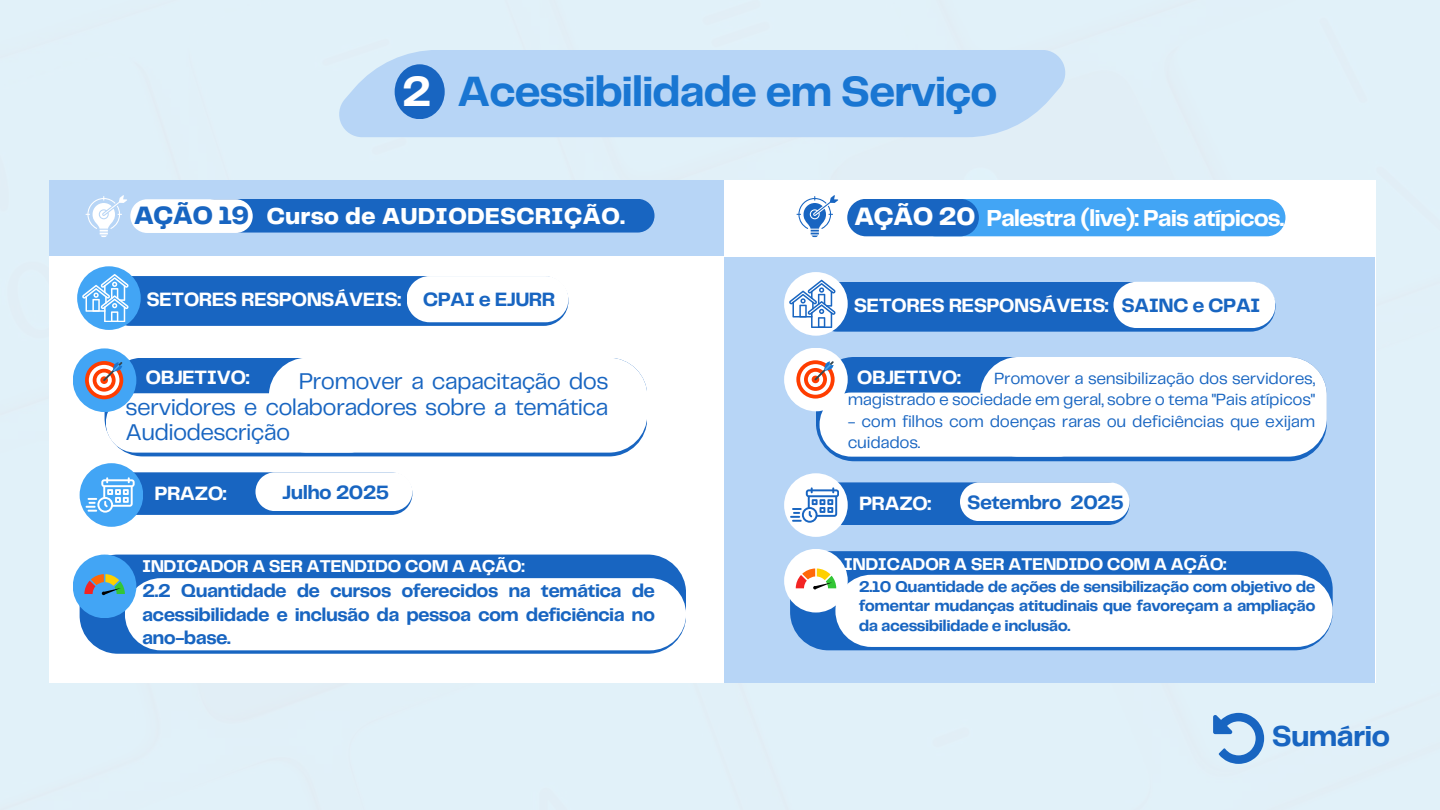
<style>
.page{position:relative;width:1440px;height:810px;background:#fff}
.page>*{position:absolute;margin:0;border:0;box-sizing:border-box;transform-origin:0 0}
.t1{font:700 44px "Telegraf";letter-spacing:-.03em;color:#1976d2}
.t2{font:700 30px "Telegraf";letter-spacing:-.03em;color:#1865c1}
.t3{font:700 24px "Telegraf";letter-spacing:-.04em;color:#fff}
.t4{font:800 24px "Telegraf";color:#fff}
.t5{font:23.7px/25.5px "Telegraf";letter-spacing:-.03em;color:#1865c1;text-align:justify}
.t6{font:700 20.1px "Telegraf";letter-spacing:-.03em;color:#fff}
.t7{font:700 20.1px "Telegraf";letter-spacing:-.03em;color:#1865c1}
.t8{font:700 19.2px/23.5px "Telegraf";letter-spacing:-.03em;color:#1865c1;text-align:justify}
.t9{font:700 17.8px "Telegraf";letter-spacing:-.03em;color:#fff}
.t10{font:16.9px/21.5px "Telegraf";letter-spacing:-.015em;color:#1865c1;text-align:right}
.t11{font:700 16.2px/19.4px "Telegraf";letter-spacing:-.03em;color:#1865c1;text-align:justify}
.s1{color:#fff}
.s2{font-size:26.1px;color:#1865c1}
.s3{font-weight:800;font-size:26.1px}
.s4{color:#1865c1}
</style>
<div class="page">
<svg style="left:1213px;top:713px;width:51px;height:51px;background:#8bb5e1"></svg>
<div style="left:49px;top:180px;width:675px;height:76px;background:#b7d5f6"></div>
<div style="left:724px;top:256px;width:651px;height:427px;background:#b7d5f6"></div>
<div style="left:200px;top:199px;width:454px;height:34px;background:#1865c1;border-radius:17px"></div>
<svg style="left:86px;top:195px;width:167px;height:42px"></svg>
<div style="left:105px;top:276px;width:463px;height:50px;background:#1865c1;border-radius:25px"></div>
<div style="left:77px;top:266px;width:64px;height:64px;background:#42a5f5;border-radius:50%"></div>
<svg style="left:82px;top:274px;width:47px;height:48px"></svg>
<div style="left:407px;top:276px;width:161px;height:46px;background:#fff"></div>
<div style="left:105px;top:358px;width:542px;height:98px;background:#1865c1;border-radius:38px"></div>
<div style="left:106px;top:393px;width:273px;height:60px;background:#fff;border-radius:30px"></div>
<div style="left:73px;top:348px;width:63px;height:64px;background:#42a5f5;border-radius:50%"></div>
<svg style="left:85px;top:361px;width:38px;height:38px"></svg>
<svg style="left:89px;top:362px;width:33px;height:33px"></svg>
<div style="left:269px;top:358px;width:378px;height:95px;background:#fff;border-radius:38px"></div>
<div style="left:80px;top:463px;width:63px;height:64px;background:#42a5f5;border-radius:50%"></div>
<svg style="left:86px;top:472px;width:326px;height:43px"></svg>
<div style="left:80px;top:555px;width:606px;height:99px;background:#1865c1;border-radius:38px"></div>
<div style="left:125px;top:578px;width:561px;height:72px;background:#fff;border-radius:36px"></div>
<div style="left:73px;top:555px;width:63px;height:63px;background:#42a5f5;border-radius:50%"></div>
<svg style="left:84px;top:574px;width:41px;height:21px"></svg>
<svg style="left:797px;top:195px;width:41px;height:42px"></svg>
<div style="left:917px;top:199px;width:368px;height:37px;background:#42a5f5;border-radius:19px"></div>
<div style="left:847px;top:199px;width:132px;height:37px;background:#1865c1;border-radius:19px"></div>
<div style="left:812px;top:282px;width:463px;height:50px;background:#1865c1;border-radius:25px"></div>
<div style="left:784px;top:272px;width:64px;height:64px;background:#fff;border-radius:50%"></div>
<svg style="left:789px;top:280px;width:46px;height:48px"></svg>
<div style="left:1113px;top:282px;width:162px;height:46px;background:#fff"></div>
<div style="left:816px;top:357px;width:511px;height:104px;background:#1865c1;border-radius:38px"></div>
<div style="left:820px;top:393px;width:270px;height:64px;background:#fff;border-radius:32px"></div>
<div style="left:784px;top:348px;width:64px;height:63px;background:#fff;border-radius:50%"></div>
<svg style="left:796px;top:360px;width:39px;height:39px"></svg>
<svg style="left:800px;top:361px;width:34px;height:34px"></svg>
<div style="left:980px;top:357px;width:347px;height:100px;background:#fff;border-radius:38px"></div>
<div style="left:784px;top:473px;width:64px;height:64px;background:#fff;border-radius:50%"></div>
<svg style="left:790px;top:482px;width:340px;height:43px;background:#99bbe4"></svg>
<div style="left:790px;top:551px;width:543px;height:99px;background:#1865c1;border-radius:38px"></div>
<div style="left:835px;top:575px;width:498px;height:72px;background:#fff;border-radius:36px"></div>
<div style="left:784px;top:549px;width:64px;height:64px;background:#fff;border-radius:50%"></div>
<svg style="left:796px;top:568px;width:40px;height:21px"></svg>
<div style="left:339px;top:50px;width:726px;height:87px;background:#b7d5f6"></div>
<div style="left:395px;top:64px;width:50px;height:55px;background:#1865c1;border-radius:50%"></div>
<h1 class="t1" style="left:402px;top:72px;width:598px"><span class="s1">2</span> Acessibilidade em Serviço</h1>
<h3 class="t4" style="left:134px;top:205px;width:493px"><span class="s2">AÇÃO 19</span> Curso de AUDIODESCRIÇÃO.</h3>
<h3 class="t3" style="left:854px;top:208px;width:432px"><span class="s3">AÇÃO 20</span> Palestra (live): Pais atípicos.</h3>
<p class="t6" style="left:146px;top:291px;width:411px">SETORES RESPONSÁVEIS: <span class="s4">CPAI e EJURR</span></p>
<p class="t6" style="left:854px;top:296px;width:408px">SETORES RESPONSÁVEIS: <span class="s4">SAINC e CPAI</span></p>
<p class="t6" style="left:146px;top:369px;width:106px">OBJETIVO:</p>
<h3 class="t5" style="left:126px;top:370px;width:484px;text-indent:173px">Promover a capacitação dos servidores e colaboradores sobre a temática Audiodescrição</h3>
<p class="t6" style="left:857px;top:368px;width:106px">OBJETIVO:</p>
<p class="t10" style="left:848px;top:368px;width:469px">Promover a sensibilização dos servidores,<br>magistrado e sociedade em geral, sobre o tema "Pais atípicos"</p>
<p class="t10" style="left:848px;top:411px;width:469px;text-align:left">- com filhos com doenças raras ou deficiências que exijam cuidados.</p>
<p class="t6" style="left:155px;top:485px;width:74px">PRAZO:</p>
<p class="t7" style="left:282px;top:483px;width:108px">Julho 2025</p>
<p class="t6" style="left:859px;top:495px;width:74px">PRAZO:</p>
<p class="t7" style="left:967px;top:493px;width:158px">Setembro 2025</p>
<p class="t9" style="left:142px;top:559px;width:384px">INDICADOR A SER ATENDIDO COM A AÇÃO:</p>
<p class="t8" style="left:142px;top:580px;width:515px">2.2 Quantidade de cursos oferecidos na temática de acessibilidade e inclusão da pessoa com deficiência no ano-base.</p>
<p class="t9" style="left:844px;top:556px;width:384px">INDICADOR A SER ATENDIDO COM A AÇÃO:</p>
<p class="t11" style="left:859px;top:578px;width:458px">2.10 Quantidade de ações de sensibilização com objetivo de fomentar mudanças atitudinais que favoreçam a ampliação da acessibilidade e inclusão.</p>
<h2 class="t2" style="left:1272px;top:723px;width:120px">Sumário</h2>
</div>
